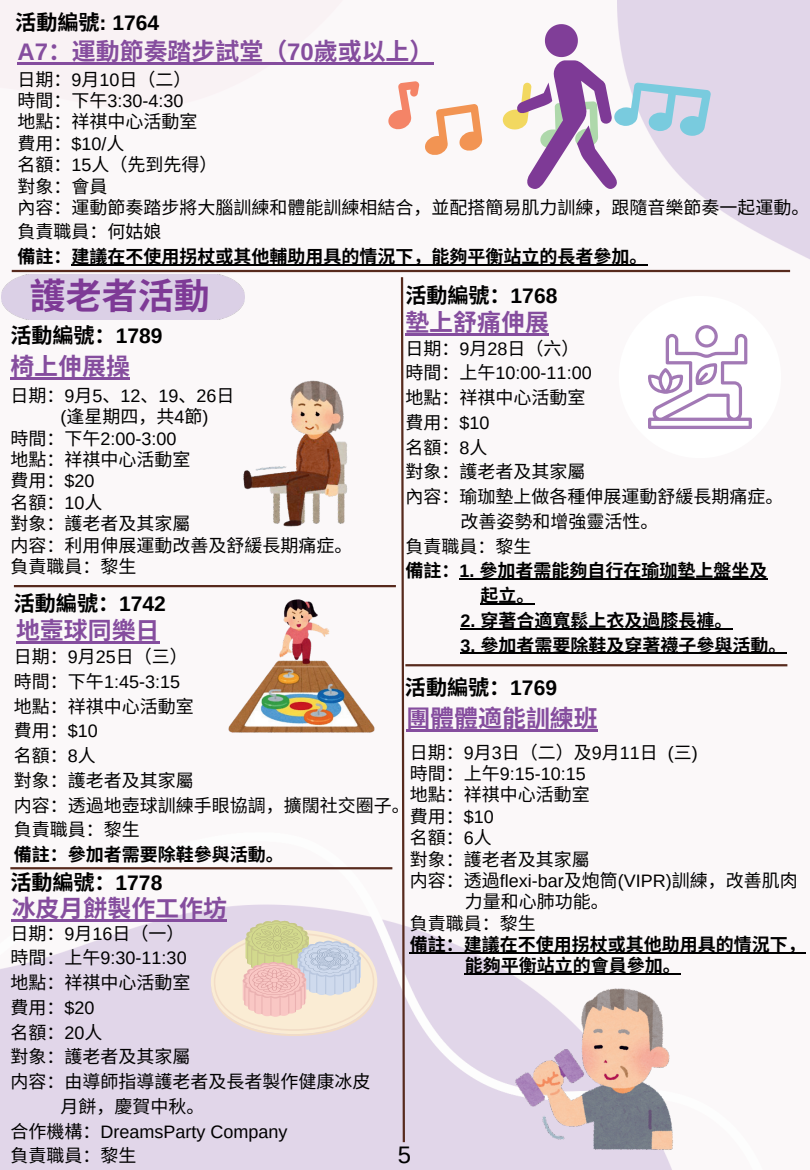
<style>
.page{position:relative;width:810px;height:1170px;background:#fff}
.page>*{position:absolute;margin:0;border:0;box-sizing:border-box;transform-origin:0 0}
.t1{font:700 36px "Noto Sans CJ Ksc";color:#7e3a96}
.t2{font:700 24px "Noto Sans CJ Ksc";color:#854d9e}
.t3{font:24px "Arimo";color:#000}
.t4{font:700 21px "Noto Sans CJ Ksc";color:#000}
.t5{font:700 21px "Arimo";color:#000}
.t6{font:18px/21.3px "Noto Sans CJ Ksc";color:#000}
.t7{font:700 18px/21.3px "Noto Sans CJ Ksc";color:#000}
.t8{font:18px "Arimo";color:#000}
.s1{font-family:"Noto Sans CJ Ksc"}
.s2{font-family:"Arimo"}
</style>
<div class="page">
<img style="left:0;top:0;width:810px;height:1170px">
<svg style="left:400px;top:275px;width:6px;height:869px"></svg>
<hr style="left:14px;top:585px;width:382px;height:2px;background:#572a1d">
<img style="left:230px;top:378px;width:139px;height:152px">
<div style="left:2px;top:274px;width:243px;height:45px;background:#dbd0e6"></div>
<img style="left:226px;top:597px;width:151px;height:139px">
<hr style="left:459px;top:579px;width:308px;height:1px;background:#000">
<hr style="left:480px;top:603px;width:54px;height:1px;background:#000">
<hr style="left:460px;top:628px;width:272px;height:1px;background:#000">
<hr style="left:460px;top:653px;width:326px;height:1px;background:#000">
<svg style="left:619px;top:296px;width:162px;height:162px"></svg>
<hr style="left:405px;top:664px;width:382px;height:2px;background:#572a1d">
<img style="left:509px;top:980px;width:177px;height:177px">
<hr style="left:12px;top:270px;width:778px;height:2px;background:#572a1d">
<hr style="left:10px;top:867px;width:382px;height:2px;background:#572a1d">
<svg style="left:211px;top:920px;width:166px;height:116px;background:#e5d7ce"></svg>
<svg style="left:387px;top:81px;width:96px;height:75px"></svg>
<svg style="left:502px;top:24px;width:209px;height:167px"></svg>
<hr style="left:410px;top:952px;width:396px;height:1px;background:#000">
<hr style="left:465px;top:974px;width:216px;height:1px;background:#000">
<hr style="left:406px;top:730px;width:192px;height:2px;background:#854d9e">
<hr style="left:16px;top:641px;width:144px;height:3px;background:#854d9e">
<hr style="left:10px;top:377px;width:120px;height:2px;background:#854d9e">
<hr style="left:405px;top:334px;width:144px;height:2px;background:#854d9e">
<hr style="left:17px;top:62px;width:416px;height:2px;background:#854d9e">
<hr style="left:71px;top:265px;width:576px;height:1px;background:#000">
<hr style="left:12px;top:919px;width:215px;height:2px;background:#854d9e">
<p class="t5" style="left:15px;top:8px;width:146px"><span class="s1">活動編號</span>: 1764</p>
<h2 class="t2" style="left:17px;top:38px;width:418px"><span class="s2">A7</span>：運動節奏踏步試堂（<span class="s2">70</span>歲或以上）</h2>
<p class="t6" style="left:17px;top:69px;width:176px">日期：<span class="s2">9</span>月 <span class="s2">10</span>日（二）</p>
<p class="t8" style="left:17px;top:89px;width:168px"><span class="s1">時間：下午</span>3:30-4:30</p>
<p class="t6" style="left:17px;top:112px;width:794px">地點：祥祺中心活動室<br>費用：<span class="s2">$10/</span>人<br>名額：<span class="s2">15</span>人（先到先得）<br>對象：會員<br>內容：運動節奏踏步將大腦訓練和體能訓練相結合，並配搭簡易肌力訓練，跟隨音樂節奏一起運動。</p>
<p class="t6" style="left:17px;top:221px;width:146px">負責職員：何姑娘</p>
<p class="t7" style="left:17px;top:247px;width:632px">備註：建議在不使用拐杖或其他輔助用具的情況下，能夠平衡站立的長者參加。</p>
<h1 class="t1" style="left:30px;top:276px;width:181px">護老者活動</h1>
<p class="t4" style="left:405px;top:283px;width:154px">活動編號：<span class="s2">1768</span></p>
<h2 class="t2" style="left:405px;top:309px;width:145px">墊上舒痛伸展</h2>
<p class="t4" style="left:10px;top:324px;width:154px">活動編號：<span class="s2">1789</span></p>
<p class="t6" style="left:405px;top:338px;width:176px">日期：<span class="s2">9</span>月<span class="s2">28</span>日（六）</p>
<p class="t8" style="left:405px;top:362px;width:188px"><span class="s1">時間：上午</span>10:00-11:00</p>
<p class="t6" style="left:405px;top:387px;width:181px">地點：祥祺中心活動室</p>
<p class="t6" style="left:405px;top:412px;width:86px">費用：<span class="s2">$10</span></p>
<p class="t6" style="left:405px;top:437px;width:82px">名額：<span class="s2">8</span>人</p>
<p class="t6" style="left:405px;top:462px;width:181px">對象：護老者及其家屬</p>
<p class="t6" style="left:405px;top:486px;width:379px">內容：瑜珈墊上做各種伸展運動舒緩長期痛症。</p>
<p class="t6" style="left:460px;top:511px;width:199px">改善姿勢和增強靈活性。</p>
<p class="t6" style="left:405px;top:536px;width:125px">負責職員：黎生</p>
<p class="t7" style="left:405px;top:561px;width:364px">備註：<span class="s2">1.</span> 參加者需能夠自行在瑜珈墊上盤坐及</p>
<p class="t7" style="left:480px;top:585px;width:55px">起立。</p>
<p class="t7" style="left:460px;top:610px;width:274px"><span class="s2">2.</span> 穿著合適寬鬆上衣及過膝長褲。</p>
<p class="t7" style="left:460px;top:635px;width:328px"><span class="s2">3.</span> 參加者需要除鞋及穿著襪子參與活動。</p>
<h2 class="t2" style="left:10px;top:353px;width:121px">椅上伸展操</h2>
<p class="t6" style="left:60px;top:385px;width:169px;text-indent:-50px">日期：<span class="s2">9</span>月<span class="s2">5</span>、<span class="s2">12</span>、<span class="s2">19</span>、<span class="s2">26</span>日<span class="s2">(</span>逢星期四，共<span class="s2">4</span>節<span class="s2">)</span></p>
<p class="t8" style="left:10px;top:427px;width:168px"><span class="s1">時間：下午</span>2:00-3:00</p>
<p class="t6" style="left:10px;top:449px;width:344px">地點：祥祺中心活動室<br>費用：<span class="s2">$20<br></span>名額：<span class="s2">10</span>人<br>對象：護老者及其家屬<br>内容：利用伸展運動改善及舒緩長期痛症。負責職員：黎生</p>
<p class="t4" style="left:14px;top:591px;width:154px">活動編號：<span class="s2">1742</span></p>
<h2 class="t2" style="left:16px;top:617px;width:138px">地壼球同樂日</h2>
<p class="t6" style="left:14px;top:646px;width:176px">日期：<span class="s2">9</span>月<span class="s2">25</span>日（三）</p>
<p class="t8" style="left:14px;top:670px;width:168px"><span class="s1">時間：下午</span>1:45-3:15</p>
<p class="t6" style="left:14px;top:694px;width:398px;line-height:24.8px">地點：祥祺中心活動室<br>費用：<span class="s2">$10<br></span>名額：<span class="s2">8</span>人<br>對象：護老者及其家屬<br>内容：透過地壺球訓練手眼協調，擴闊社交圈子。負責職員：黎生</p>
<p class="t7" style="left:14px;top:844px;width:272px">備註：參加者需要除鞋參與活動。</p>
<p class="t4" style="left:405px;top:676px;width:154px">活動編號：<span class="s2">1769</span></p>
<h2 class="t2" style="left:406px;top:705px;width:193px">團體體適能訓練班</h2>
<p class="t6" style="left:410px;top:742px;width:290px">日期：<span class="s2">9</span>月<span class="s2">3</span>日（二）及<span class="s2">9</span>月 <span class="s2">11</span>日 <span class="s2">(</span>三<span class="s2">)</span></p>
<p class="t8" style="left:410px;top:762px;width:178px"><span class="s1">時間：上午</span>9:15-10:15</p>
<p class="t6" style="left:410px;top:785px;width:181px">地點：祥祺中心活動室</p>
<p class="t6" style="left:410px;top:806px;width:86px">費用：<span class="s2">$10</span></p>
<p class="t6" style="left:410px;top:827px;width:82px">名額：<span class="s2">6</span>人</p>
<p class="t6" style="left:410px;top:849px;width:181px">對象：護老者及其家屬</p>
<p class="t6" style="left:410px;top:870px;width:386px">内容：透過<span class="s2">flexi-bar</span>及炮筒<span class="s2">(VIPR)</span>訓練，改善肌肉</p>
<p class="t6" style="left:465px;top:891px;width:145px">力量和心肺功能。</p>
<p class="t6" style="left:410px;top:913px;width:125px">負責職員：黎生</p>
<p class="t7" style="left:465px;top:934px;width:342px;text-indent:-55px">備註：建議在不使用拐杖或其他助用具的情況下，能夠平衡站立的會員參加。</p>
<p class="t4" style="left:10px;top:870px;width:154px">活動編號：<span class="s2">1778</span></p>
<h2 class="t2" style="left:12px;top:894px;width:217px">冰皮月餅製作工作坊</h2>
<p class="t6" style="left:10px;top:923px;width:176px">日期：<span class="s2">9</span>月 <span class="s2">16</span>日（一）</p>
<p class="t8" style="left:10px;top:947px;width:178px"><span class="s1">時間：上午</span>9:30-11:30</p>
<p class="t6" style="left:10px;top:972px;width:182px">地點：祥祺中心活動室</p>
<p class="t6" style="left:10px;top:997px;width:86px">費用：<span class="s2">$20</span></p>
<p class="t6" style="left:10px;top:1022px;width:92px">名額：<span class="s2">20</span>人</p>
<p class="t6" style="left:10px;top:1046px;width:182px">對象：護老者及其家屬</p>
<p class="t6" style="left:10px;top:1071px;width:360px">内容：由導師指導護老者及長者製作健康冰皮</p>
<p class="t6" style="left:60px;top:1096px;width:146px">月餅，慶賀中秋。</p>
<p class="t8" style="left:10px;top:1120px;width:279px"><span class="s1">合作機構：</span>DreamsParty Company</p>
<p class="t6" style="left:10px;top:1145px;width:125px">負責職員：黎生</p>
<h2 class="t3" style="left:398px;top:1140px;width:15px">5</h2>
</div>
